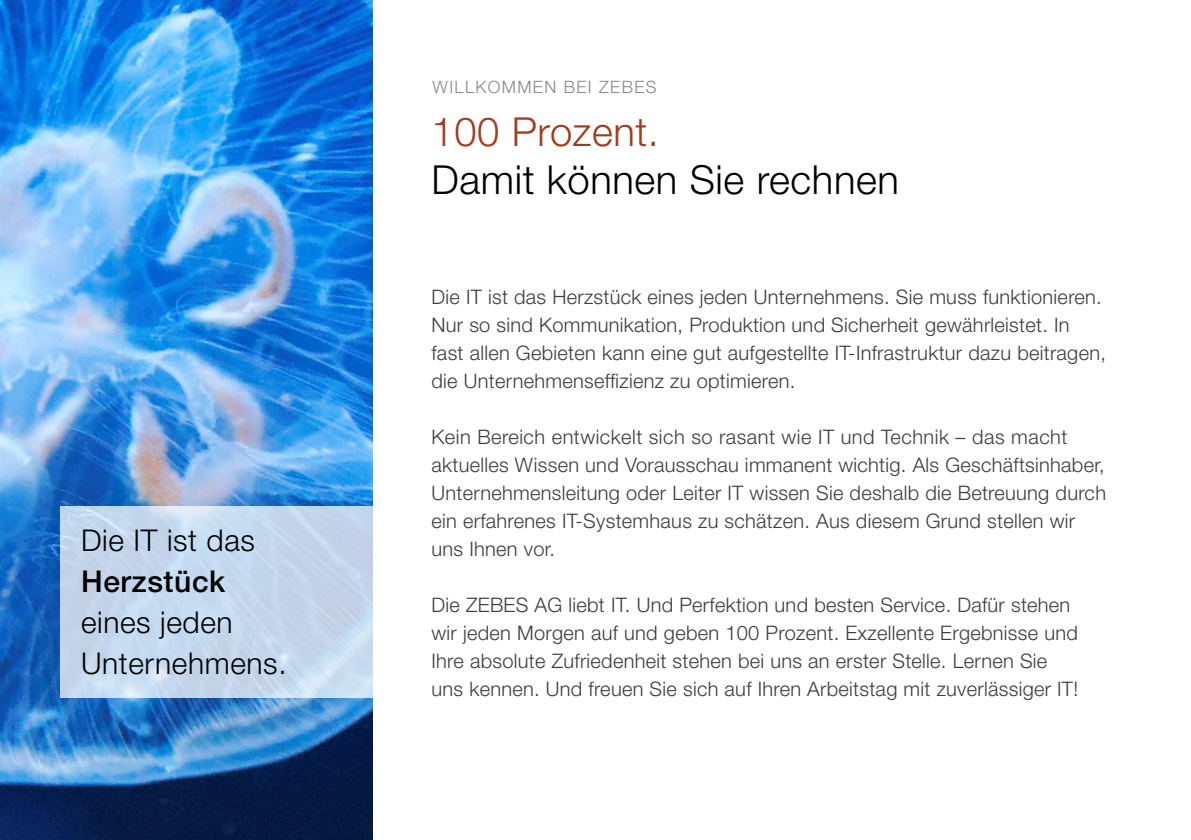
<style>
.page{position:relative;width:1191px;height:840px;background:#fff}
.page>*{position:absolute;margin:0;border:0;box-sizing:border-box;transform-origin:0 0}
.t1{font:300 40px "Helvetica Neue";letter-spacing:.015em;color:#000}
.t2{font:300 40px "Helvetica Neue";letter-spacing:.015em;color:#9f3d1e}
.t3{font:300 30px/40.8px "Helvetica Neue";letter-spacing:.02em;color:#000}
.t4{font:500 30px "Helvetica Neue";letter-spacing:.02em;color:#000}
.t5{font:300 20px/28px "Helvetica Neue";letter-spacing:.015em;color:#3c3c3b}
.t6{font:300 17px "Helvetica Neue";letter-spacing:.08em;color:#878787}
</style>
<div class="page">
<img style="left:0;top:0;width:373px;height:839px">
<svg style="left:61px;top:506px;width:312px;height:191px;background:#c5d8ed"></svg>
<h2 class="t3" style="left:81px;top:519px;width:175px">Die IT ist das</h2>
<h2 class="t4" style="left:81px;top:563px;width:146px">Herzstück</h2>
<h2 class="t3" style="left:81px;top:600px;width:207px">eines jeden<br>Unternehmens.</h2>
<p class="t6" style="left:432px;top:76px;width:225px">WILLKOMMEN BEI ZEBES</p>
<h1 class="t2" style="left:431px;top:107px;width:229px">100 Prozent.</h1>
<h1 class="t1" style="left:431px;top:155px;width:469px">Damit können Sie rechnen</h1>
<p class="t5" style="left:431px;top:282px;width:676px">Die IT ist das Herzstück eines jeden Unternehmens. Sie muss funktionieren.<br>Nur so sind Kommunikation, Produktion und Sicherheit gewährleistet. In fast allen Gebieten kann eine gut aufgestellte IT-Infrastruktur dazu beitragen, die Unternehmenseffizienz zu optimieren.</p>
<p class="t5" style="left:431px;top:422px;width:676px">Kein Bereich entwickelt sich so rasant wie IT und Technik – das macht aktuelles Wissen und Vorausschau immanent wichtig. Als Geschäftsinhaber, Unternehmensleitung oder Leiter IT wissen Sie deshalb die Betreuung durch ein erfahrenes IT-Systemhaus zu schätzen. Aus diesem Grund stellen wir uns Ihnen vor.</p>
<p class="t5" style="left:431px;top:590px;width:648px">Die ZEBES AG liebt IT. Und Perfektion und besten Service. Dafür stehen wir jeden Morgen auf und geben 100 Prozent. Exzellente Ergebnisse und Ihre absolute Zufriedenheit stehen bei uns an erster Stelle. Lernen Sie uns kennen. Und freuen Sie sich auf Ihren Arbeitstag mit zuverlässiger IT!</p>
</div>
